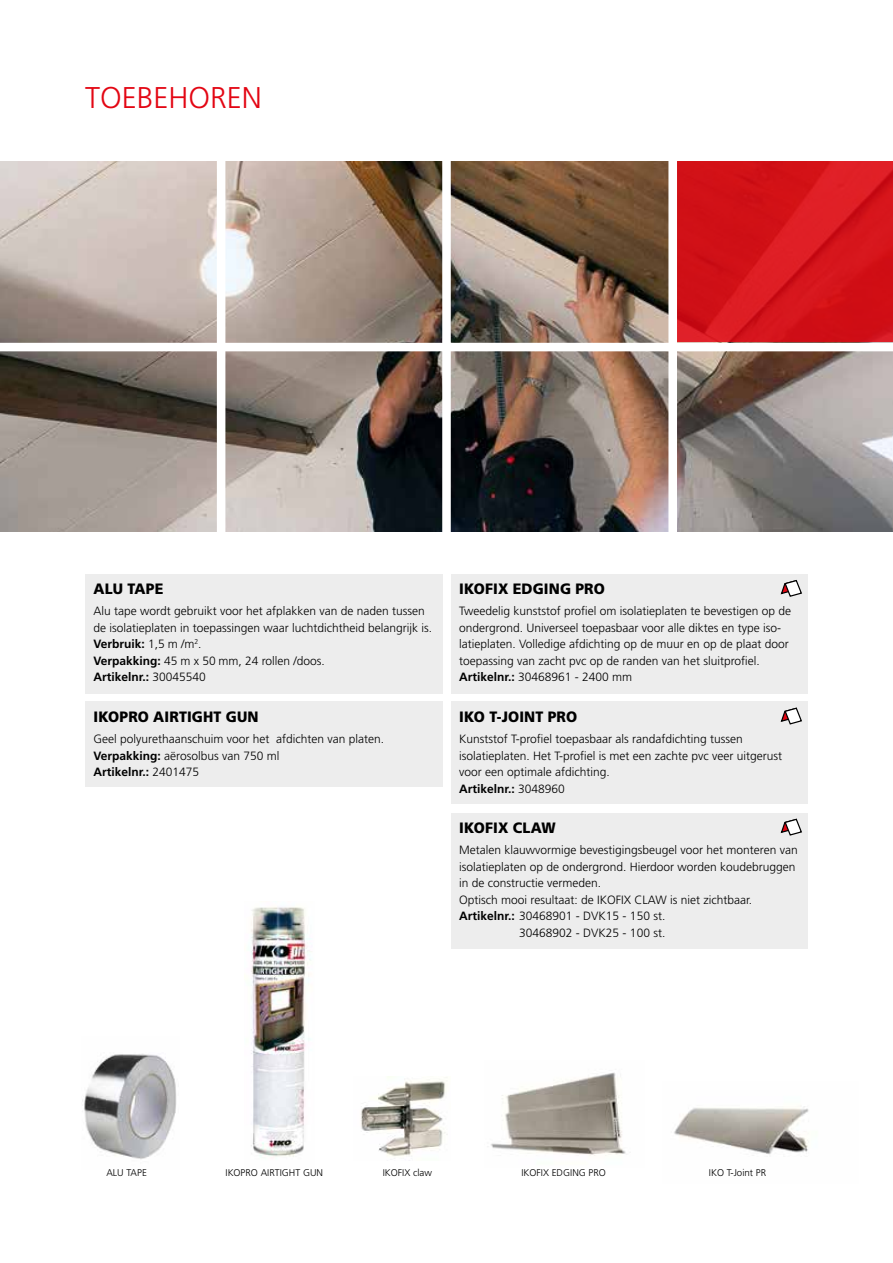
<style>
.page{position:relative;width:893px;height:1263px;background:#fff}
.page>*{position:absolute;margin:0;border:0;box-sizing:border-box;transform-origin:0 0}
.t1{font:300 30px "Frutiger";color:#e30613}
.t2{font:900 15px "Frutiger";letter-spacing:.01em;color:#000;scale:.95 1}
.t3{font:300 12px/16.5px "Frutiger";color:#000}
.t4{font:300 9.75px "Frutiger";color:#000}
.s1{font-weight:700}
</style>
<div class="page">
<img style="left:0;top:162px;width:893px;height:369px">
<svg style="left:677px;top:162px;width:216px;height:180px;fill:#d21217"></svg>
<div style="left:0;top:343px;width:893px;height:8px;background:#fff"></div>
<div style="left:217px;top:157px;width:8px;height:380px;background:#fff"></div>
<div style="left:442px;top:157px;width:9px;height:380px;background:#fff"></div>
<div style="left:668px;top:157px;width:9px;height:380px;background:#fff"></div>
<div style="left:85px;top:574px;width:357px;height:119px;background:#ededed"></div>
<div style="left:451px;top:574px;width:357px;height:119px;background:#ededed"></div>
<div style="left:451px;top:813px;width:357px;height:135px;background:#ededed"></div>
<div style="left:451px;top:702px;width:357px;height:102px;background:#ededed"></div>
<div style="left:85px;top:702px;width:357px;height:85px;background:#ededed"></div>
<img style="left:82px;top:1054px;width:95px;height:105px">
<svg style="left:780px;top:580px;width:22px;height:17px"></svg>
<svg style="left:780px;top:818px;width:22px;height:18px"></svg>
<svg style="left:780px;top:707px;width:22px;height:18px"></svg>
<img style="left:361px;top:1077px;width:87px;height:80px">
<img style="left:491px;top:1072px;width:135px;height:84px">
<img style="left:674px;top:1106px;width:135px;height:49px">
<img style="left:251px;top:907px;width:60px;height:250px">
<h1 class="t1" style="left:85px;top:80px;width:178px">TOEBEHOREN</h1>
<p class="t2" style="left:94px;top:580px;width:75px">ALU TAPE</p>
<p class="t3" style="left:94px;top:603px;width:340px">Alu tape wordt gebruikt voor het afplakken van de naden tussen de isolatieplaten in toepassingen waar luchtdichtheid belangrijk is.<br><span class="s1">Verbruik:</span> 1,5 m /m<sup>2</sup>.<br><span class="s1">Verpakking:</span> 45 m x 50 mm, 24 rollen /doos.<br><span class="s1">Artikelnr.:</span> 30045540</p>
<p class="t2" style="left:94px;top:708px;width:175px">IKOPRO AIRTIGHT GUN</p>
<p class="t3" style="left:94px;top:731px;width:292px">Geel polyurethaanschuim voor het afdichten van platen.<br><span class="s1">Verpakking:</span> aërosolbus van 750 ml<br><span class="s1">Artikelnr.:</span> 2401475</p>
<p class="t2" style="left:459px;top:580px;width:155px">IKOFIX EDGING PRO</p>
<p class="t3" style="left:459px;top:603px;width:333px">Tweedelig kunststof profiel om isolatieplaten te bevestigen op de ondergrond. Universeel toepasbaar voor alle diktes en type iso&shy;latieplaten. Volledige afdichting op de muur en op de plaat door toepassing van zacht pvc op de randen van het sluitprofiel.<br><span class="s1">Artikelnr.:</span> 30468961 - 2400 mm</p>
<p class="t2" style="left:459px;top:708px;width:126px">IKO T-JOINT PRO</p>
<p class="t3" style="left:459px;top:731px;width:324px">Kunststof T-profiel toepasbaar als randafdichting tussen isolatieplaten. Het T-profiel is met een zachte pvc veer uitgerust voor een optimale afdichting.<br><span class="s1">Artikelnr.:</span> 3048960</p>
<p class="t2" style="left:459px;top:819px;width:103px">IKOFIX CLAW</p>
<p class="t3" style="left:459px;top:842px;width:340px">Metalen klauwvormige bevestigingsbeugel voor het monteren van</p>
<p class="t3" style="left:459px;top:859px;width:338px">isolatieplaten op de ondergrond. Hierdoor worden koudebruggen</p>
<p class="t3" style="left:459px;top:875px;width:144px">in de constructie vermeden.</p>
<p class="t3" style="left:459px;top:892px;width:294px">Optisch mooi resultaat: de IKOFIX CLAW is niet zichtbaar.</p>
<p class="t3" style="left:459px;top:908px;width:208px"><span class="s1">Artikelnr.:</span> 30468901 - DVK15 - 150 st.</p>
<p class="t3" style="left:519px;top:925px;width:148px">30468902 - DVK25 - 100 st.</p>
<p class="t4" style="left:106px;top:1167px;width:42px">ALU TAPE</p>
<p class="t4" style="left:225px;top:1167px;width:99px">IKOPRO AIRTIGHT GUN</p>
<p class="t4" style="left:383px;top:1167px;width:51px">IKOFIX claw</p>
<p class="t4" style="left:521px;top:1167px;width:86px">IKOFIX EDGING PRO</p>
<p class="t4" style="left:709px;top:1167px;width:59px">IKO T-Joint PR</p>
</div>
